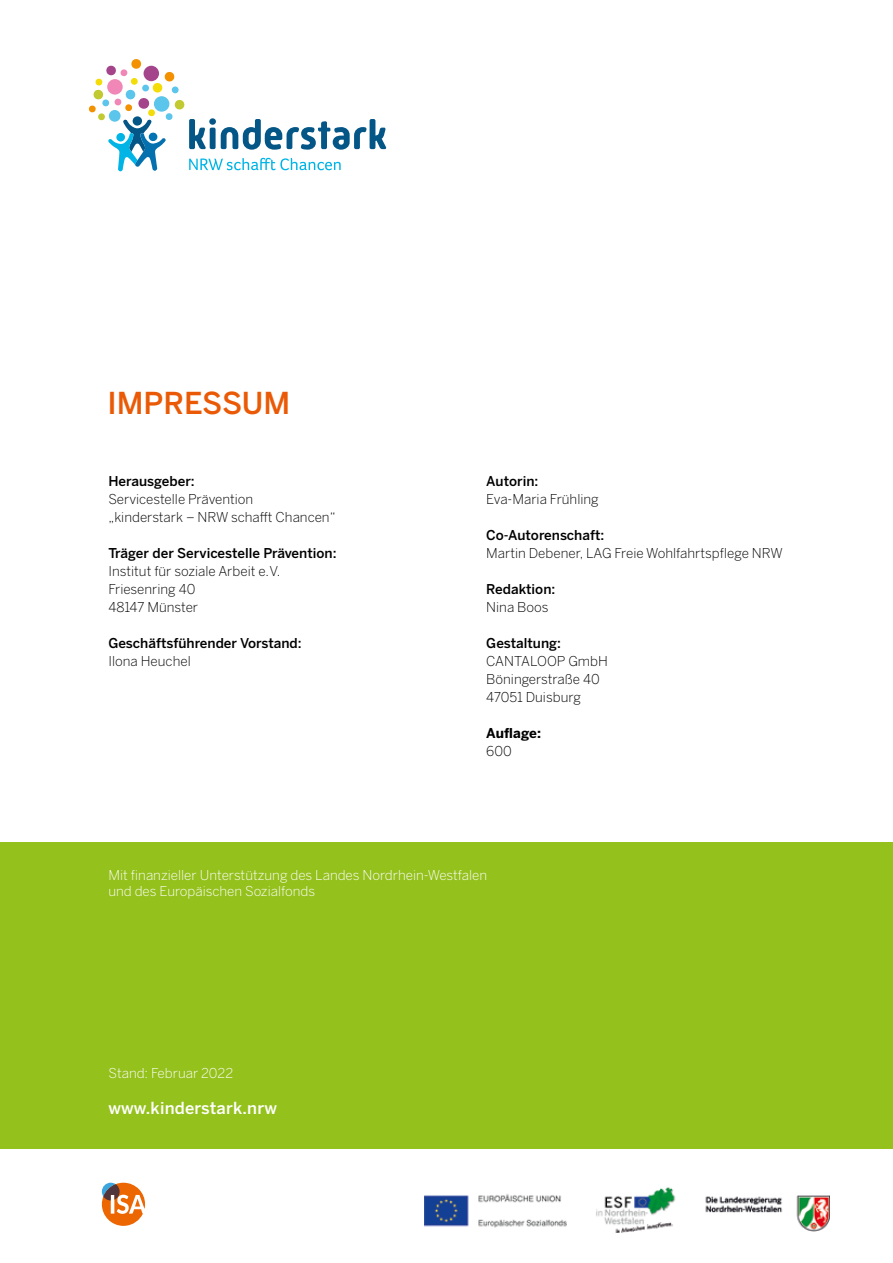
<style>
.page{position:relative;width:893px;height:1263px;background:#fff}
.page>*{position:absolute;margin:0;border:0;box-sizing:border-box;transform-origin:0 0}
.t1{font:500 30px "Benton Sans";color:#ea5a06}
.t2{font:500 16.5px "Benton Sans";letter-spacing:.01em;color:#fff}
.t3{font:300 13.5px/18px "Benton Sans";color:#000}
.t4{font:500 13.5px "Benton Sans";color:#000}
.t5{font:300 13.5px/16.2px "Benton Sans";color:#fff}
.t6{font:700 13.5px "Benton Sans";color:#000}
</style>
<div class="page">
<div style="left:0;top:843px;width:893px;height:306px;background:#94c11c"></div>
<img style="left:425px;top:1187px;width:404px;height:45px">
<svg style="left:102px;top:1183px;width:43px;height:43px"></svg>
<svg style="left:88px;top:59px;width:299px;height:112px"></svg>
<h1 class="t1" style="left:107px;top:385px;width:185px">IMPRESSUM</h1>
<p class="t4" style="left:108px;top:473px;width:88px">Herausgeber:</p>
<p class="t3" style="left:108px;top:490px;width:229px">Servicestelle Prävention<br>„kinderstark – NRW schafft Chancen“</p>
<p class="t4" style="left:108px;top:545px;width:230px">Träger der Servicestelle Prävention:</p>
<p class="t3" style="left:108px;top:562px;width:174px">Institut für soziale Arbeit e. V.<br>Friesenring 40<br>48147 Münster</p>
<p class="t4" style="left:108px;top:635px;width:195px">Geschäftsführender Vorstand:</p>
<p class="t3" style="left:108px;top:652px;width:84px">Ilona Heuchel</p>
<p class="t4" style="left:486px;top:473px;width:54px">Autorin:</p>
<p class="t3" style="left:486px;top:490px;width:114px">Eva-Maria Frühling</p>
<p class="t4" style="left:486px;top:527px;width:120px">Co-Autorenschaft:</p>
<p class="t3" style="left:486px;top:544px;width:298px">Martin Debener, LAG Freie Wohlfahrtspflege NRW</p>
<p class="t4" style="left:486px;top:581px;width:71px">Redaktion:</p>
<p class="t3" style="left:486px;top:598px;width:64px">Nina Boos</p>
<p class="t4" style="left:486px;top:635px;width:76px">Gestaltung:</p>
<p class="t3" style="left:486px;top:652px;width:123px">CANTALOOP GmbH<br>Böningerstraße 40<br>47051 Duisburg</p>
<p class="t6" style="left:486px;top:725px;width:56px">Auflage:</p>
<p class="t3" style="left:486px;top:742px;width:27px">600</p>
<p class="t5" style="left:108px;top:867px;width:380px">Mit finanzieller Unterstützung des Landes Nordrhein-Westfalen und des Europäischen Sozialfonds</p>
<p class="t5" style="left:108px;top:1065px;width:126px">Stand: Februar 2022</p>
<p class="t2" style="left:108px;top:1097px;width:170px">www.kinderstark.nrw</p>
</div>
